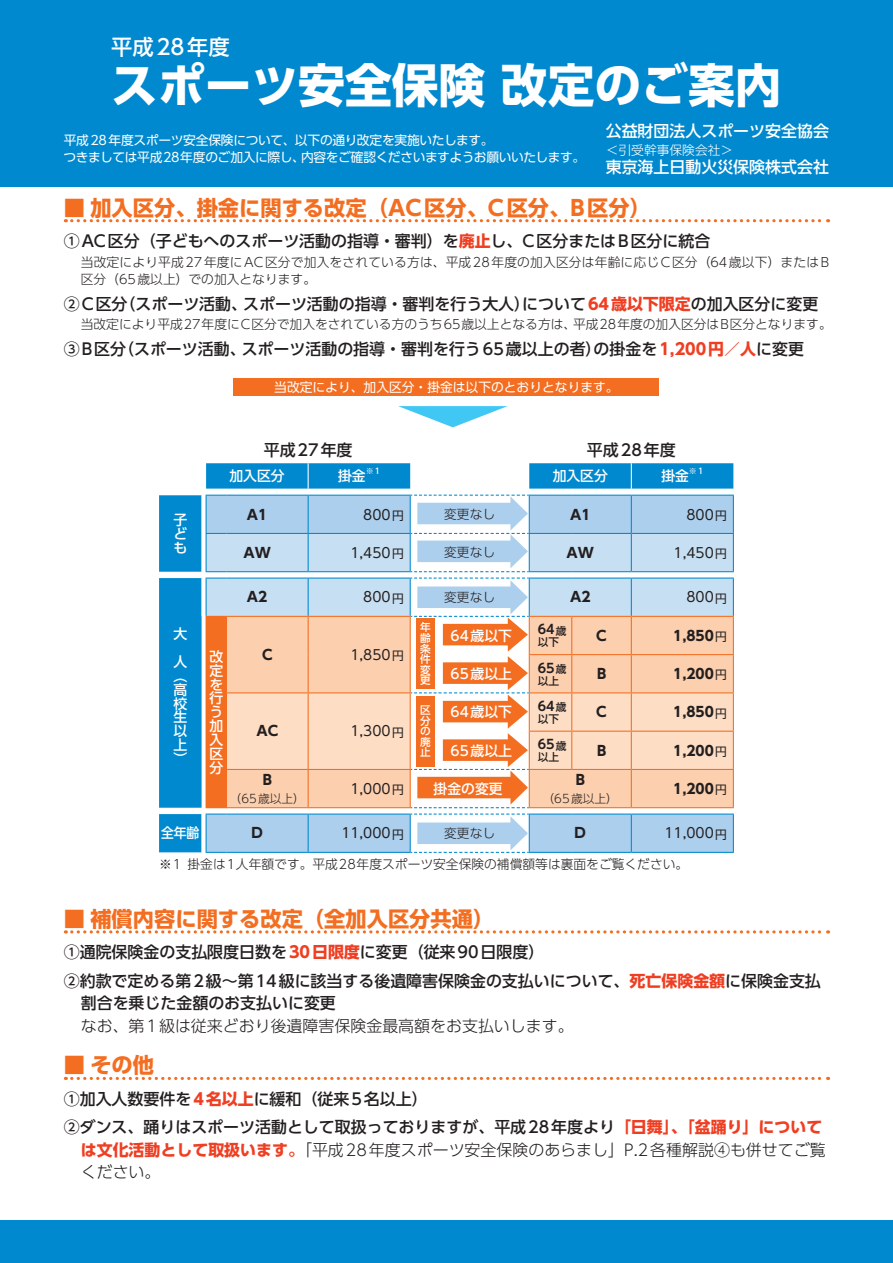
<style>
.page{position:relative;width:893px;height:1263px;background:#fff}
.page>*{position:absolute;margin:0;border:0;box-sizing:border-box;transform-origin:0 0}
.t1{font:700 46.8px "UD Shin Go Pr 6 N";color:#fff}
.t2{font:700 21.3px "UD Shin Go Pr 6 N";color:#f36e21}
.t3{font:500 21.3px "UD Shin Go Pr 6 N";color:#fff}
.t4{font:500 15.9px/28.7px "UD Shin Go Pr 6 N";color:#231f20}
.t5{font:300 15.9px/22.4px "UD Shin Go Pr 6 N";color:#231f20}
.t6{font:500 15.9px "UD Shin Go Pr 6 N";color:#fff}
.t7{font:13.8px "UD Shin Go Pr 6 N";color:#231f20}
.t8{font:500 13.8px/13.8px "UD Shin Go Pr 6 N";color:#fff;text-align:justify}
.t9{font:700 13.8px "UD Shin Go Pr 6 N";color:#231f20}
.t10{font:500 13.8px "UD Shin Go Pr 6 N";color:#fff;scale:.93 1}
.t11{font:300 12.75px/17px "UD Shin Go Pr 6 N";color:#231f20}
.t12{font:12.75px/17px "UD Shin Go Pr 6 N";letter-spacing:-.02em;color:#fff}
.t13{font:12.75px "UD Shin Go Pr 6 N";color:#fff}
.t14{font:700 12.75px "UD Shin Go Pr 6 N De";color:#231f20}
.t15{font:300 12.75px "UD Shin Go Pr 6 N";color:#fff}
.t16{font:300 11.7px "UD Shin Go Pr 6 N";color:#231f20}
.t17{font:500 10.65px/10.6px "UD Shin Go Pr 6 N";color:#fff;text-align:justify}
.t18{font:500 10.65px "UD Shin Go Pr 6 N";color:#231f20}
.t19{font:500 8.1px "UD Shin Go Pr 6 N";color:#fff}
.s1{font-weight:700;color:#ef3e22}
.s2{font-size:11.7px}
.s3{font-family:"UD Shin Go Pr 6 N";font-weight:500;font-size:10.65px}
.s4{font-weight:400;font-size:11.7px}
</style>
<div class="page">
<div style="left:0;top:0;width:893px;height:187px;background:#0089cf"></div>
<div style="left:0;top:1220px;width:893px;height:43px;background:#0089cf"></div>
<svg style="left:72px;top:219px;width:757px;height:3px"></svg>
<hr style="left:631px;top:495px;width:103px;height:1px;background:#0089cf">
<hr style="left:733px;top:496px;width:1px;height:37px;background:#0089cf">
<hr style="left:631px;top:533px;width:103px;height:1px;background:#0089cf">
<hr style="left:733px;top:534px;width:1px;height:37px;background:#0089cf">
<hr style="left:631px;top:571px;width:103px;height:1px;background:#0089cf">
<hr style="left:631px;top:577px;width:103px;height:2px;background:#0089cf">
<hr style="left:733px;top:579px;width:1px;height:37px;background:#0089cf">
<hr style="left:631px;top:813px;width:103px;height:2px;background:#0089cf">
<hr style="left:733px;top:815px;width:1px;height:37px;background:#0089cf">
<hr style="left:631px;top:852px;width:103px;height:1px;background:#0089cf">
<hr style="left:631px;top:616px;width:103px;height:1px;background:#f36e21">
<hr style="left:733px;top:617px;width:1px;height:37px;background:#f36e21">
<hr style="left:631px;top:654px;width:103px;height:1px;background:#f36e21">
<hr style="left:733px;top:655px;width:1px;height:37px;background:#f36e21">
<hr style="left:631px;top:692px;width:103px;height:1px;background:#f36e21">
<hr style="left:733px;top:693px;width:1px;height:38px;background:#f36e21">
<hr style="left:631px;top:731px;width:103px;height:1px;background:#f36e21">
<hr style="left:733px;top:732px;width:1px;height:37px;background:#f36e21">
<hr style="left:631px;top:769px;width:103px;height:1px;background:#f36e21">
<hr style="left:733px;top:770px;width:1px;height:37px;background:#f36e21">
<hr style="left:631px;top:807px;width:103px;height:1px;background:#f36e21">
<svg style="left:159px;top:463px;width:574px;height:390px;background:#c5c9cb"></svg>
<div style="left:417px;top:618px;width:18px;height:71px;background:#f36e21"></div>
<div style="left:417px;top:696px;width:18px;height:70px;background:#f36e21"></div>
<svg style="left:72px;top:930px;width:757px;height:3px"></svg>
<svg style="left:72px;top:1077px;width:757px;height:3px"></svg>
<div style="left:234px;top:378px;width:425px;height:17px;background:#f36e21"></div>
<svg style="left:398px;top:406px;width:110px;height:21px"></svg>
<h2 class="t3" style="left:111px;top:29px;width:120px">平成28年度</h2>
<h1 class="t1" style="left:111px;top:47px;width:672px">スポーツ安全保険 改定のご案内</h1>
<p class="t12" style="left:64px;top:131px;width:523px">平成28年度スポーツ安全保険について、以下の通り改定を実施いたします。<br>つきましては平成28年度のご加入に際し、内容をご確認くださいますようお願いいたします。</p>
<p class="t6" style="left:606px;top:118px;width:225px">公益財団法人スポーツ安全協会</p>
<p class="t15" style="left:606px;top:140px;width:129px">＜引受幹事保険会社＞</p>
<p class="t6" style="left:606px;top:154px;width:225px">東京海上日動火災保険株式会社</p>
<h2 class="t2" style="left:64px;top:190px;width:589px">■ 加入区分、掛金に関する改定（AC区分、C区分、B区分）</h2>
<p class="t4" style="left:64px;top:226px;width:648px">①AC区分（子どもへのスポーツ活動の指導・審判）を<span class="s1">廃止</span>し、C区分またはB区分に統合</p>
<p class="t11" style="left:81px;top:253px;width:750px">当改定により平成27年度にAC区分で加入をされている方は、平成28年度の加入区分は年齢に応じC区分（64歳以下）またはB区分（65歳以上）での加入となります。</p>
<p class="t4" style="left:64px;top:289px;width:756px">②C区分（スポーツ活動、スポーツ活動の指導・審判を行う大人）について<span class="s1">64歳以下限定</span>の加入区分に変更</p>
<p class="t11" style="left:81px;top:315px;width:752px">当改定により平成27年度にC区分で加入をされている方のうち65歳以上となる方は、平成28年度の加入区分はB区分となります。</p>
<p class="t4" style="left:64px;top:335px;width:742px">③B区分（スポーツ活動、スポーツ活動の指導・審判を行う65歳以上の者）の掛金を<span class="s1">1,200円／人</span>に変更</p>
<p class="t13" style="left:274px;top:376px;width:346px">当改定により、加入区分・掛金は以下のとおりとなります。</p>
<p class="t4" style="left:264px;top:435px;width:90px">平成27年度</p>
<p class="t4" style="left:587px;top:435px;width:90px">平成28年度</p>
<p class="t8" style="left:229px;top:469px;width:57px">加入区分</p>
<p class="t8" style="left:338px;top:469px;width:29px">掛金</p>
<p class="t19" style="left:366px;top:465px;width:16px">※1</p>
<p class="t8" style="left:553px;top:469px;width:57px">加入区分</p>
<p class="t8" style="left:661px;top:469px;width:29px">掛金</p>
<p class="t19" style="left:689px;top:465px;width:16px">※1</p>
<p class="t8" style="left:173px;top:512px;width:15px">子ども</p>
<p class="t9" style="left:247px;top:503px;width:22px">A1</p>
<p class="t7" style="left:363px;top:503px;width:42px">800<span class="s2">円</span></p>
<p class="t11" style="left:444px;top:505px;width:53px">変更なし</p>
<p class="t9" style="left:570px;top:503px;width:22px">A1</p>
<p class="t7" style="left:686px;top:503px;width:42px">800<span class="s2">円</span></p>
<p class="t9" style="left:243px;top:541px;width:29px">AW</p>
<p class="t7" style="left:350px;top:541px;width:55px">1,450<span class="s2">円</span></p>
<p class="t11" style="left:444px;top:544px;width:53px">変更なし</p>
<p class="t9" style="left:567px;top:541px;width:29px">AW</p>
<p class="t7" style="left:674px;top:541px;width:55px">1,450<span class="s2">円</span></p>
<p class="t8" style="left:173px;top:620px;width:15px;line-height:27.6px">大人</p>
<p class="t8" style="left:173px;top:668px;width:15px">（高校生以上）</p>
<p class="t9" style="left:247px;top:586px;width:22px">A2</p>
<p class="t7" style="left:363px;top:586px;width:42px">800<span class="s2">円</span></p>
<p class="t11" style="left:444px;top:588px;width:53px">変更なし</p>
<p class="t9" style="left:570px;top:586px;width:22px">A2</p>
<p class="t7" style="left:686px;top:586px;width:42px">800<span class="s2">円</span></p>
<p class="t17" style="left:420px;top:621px;width:12px">年齢条件変更</p>
<p class="t8" style="left:451px;top:628px;width:63px">64歳以下</p>
<p class="t14" style="left:538px;top:619px;width:30px">64<span class="s3">歳</span></p>
<p class="t9" style="left:596px;top:624px;width:12px">C</p>
<p class="t9" style="left:673px;top:624px;width:55px">1,850<span class="s4">円</span></p>
<p class="t18" style="left:538px;top:634px;width:23px">以下</p>
<p class="t8" style="left:209px;top:649px;width:15px;text-align:left">改定を行う加入区分</p>
<p class="t9" style="left:262px;top:643px;width:12px">C</p>
<p class="t7" style="left:350px;top:643px;width:55px">1,850<span class="s2">円</span></p>
<p class="t8" style="left:451px;top:666px;width:63px">65歳以上</p>
<p class="t14" style="left:538px;top:657px;width:30px">65<span class="s3">歳</span></p>
<p class="t9" style="left:597px;top:662px;width:11px">B</p>
<p class="t9" style="left:673px;top:662px;width:55px">1,200<span class="s4">円</span></p>
<p class="t18" style="left:538px;top:672px;width:23px">以上</p>
<p class="t17" style="left:420px;top:704px;width:12px">区分の廃止</p>
<p class="t8" style="left:451px;top:705px;width:63px">64歳以下</p>
<p class="t14" style="left:538px;top:696px;width:30px">64<span class="s3">歳</span></p>
<p class="t9" style="left:596px;top:701px;width:12px">C</p>
<p class="t9" style="left:673px;top:701px;width:55px">1,850<span class="s4">円</span></p>
<p class="t18" style="left:538px;top:710px;width:23px">以下</p>
<p class="t9" style="left:256px;top:720px;width:23px">AC</p>
<p class="t7" style="left:350px;top:720px;width:55px">1,300<span class="s2">円</span></p>
<p class="t8" style="left:451px;top:743px;width:63px">65歳以上</p>
<p class="t14" style="left:538px;top:734px;width:30px">65<span class="s3">歳</span></p>
<p class="t9" style="left:597px;top:739px;width:11px">B</p>
<p class="t9" style="left:673px;top:739px;width:55px">1,200<span class="s4">円</span></p>
<p class="t18" style="left:538px;top:748px;width:23px">以上</p>
<p class="t9" style="left:263px;top:769px;width:11px">B</p>
<p class="t16" style="left:230px;top:789px;width:77px">（65歳以上）</p>
<p class="t9" style="left:576px;top:769px;width:11px">B</p>
<p class="t16" style="left:543px;top:789px;width:77px">（65歳以上）</p>
<p class="t7" style="left:350px;top:777px;width:55px">1,000<span class="s2">円</span></p>
<p class="t8" style="left:434px;top:781px;width:71px">掛金の変更</p>
<p class="t9" style="left:673px;top:777px;width:55px">1,200<span class="s4">円</span></p>
<p class="t10" style="left:161px;top:822px;width:43px">全年齢</p>
<p class="t9" style="left:251px;top:822px;width:13px">D</p>
<p class="t7" style="left:341px;top:822px;width:64px">11,000<span class="s2">円</span></p>
<p class="t11" style="left:444px;top:824px;width:53px">変更なし</p>
<p class="t9" style="left:575px;top:822px;width:13px">D</p>
<p class="t7" style="left:664px;top:822px;width:64px">11,000<span class="s2">円</span></p>
<p class="t11" style="left:159px;top:856px;width:531px">※1 掛金は1人年額です。平成28年度スポーツ安全保険の補償額等は裏面をご覧ください。</p>
<h2 class="t2" style="left:64px;top:901px;width:432px">■ 補償内容に関する改定（全加入区分共通）</h2>
<p class="t4" style="left:64px;top:937px;width:759px">①通院保険金の支払限度日数を<span class="s1">30日限度</span>に変更（従来90日限度）<br>②約款で定める第2級～第14級に該当する後遺障害保険金の支払いについて、<span class="s1">死亡保険金額</span>に保険金支払</p>
<p class="t4" style="left:81px;top:988px;width:257px">割合を乗じた金額のお支払いに変更</p>
<p class="t5" style="left:81px;top:1014px;width:494px">なお、第1級は従来どおり後遺障害保険金最高額をお支払いします。</p>
<h2 class="t2" style="left:64px;top:1048px;width:92px">■ その他</h2>
<p class="t4" style="left:64px;top:1084px;width:760px">①加入人数要件を<span class="s1">4名以上</span>に緩和（従来5名以上）<br>②ダンス、踊りはスポーツ活動として取扱っておりますが、平成28年度より<span class="s1">「日舞」、「盆踊り」について</span></p>
<p class="t5" style="left:81px;top:1138px;width:746px"><span class="s1">は文化活動として取扱います。</span>「平成28年度スポーツ安全保険のあらまし」P.2各種解説④も併せてご覧ください。</p>
</div>
